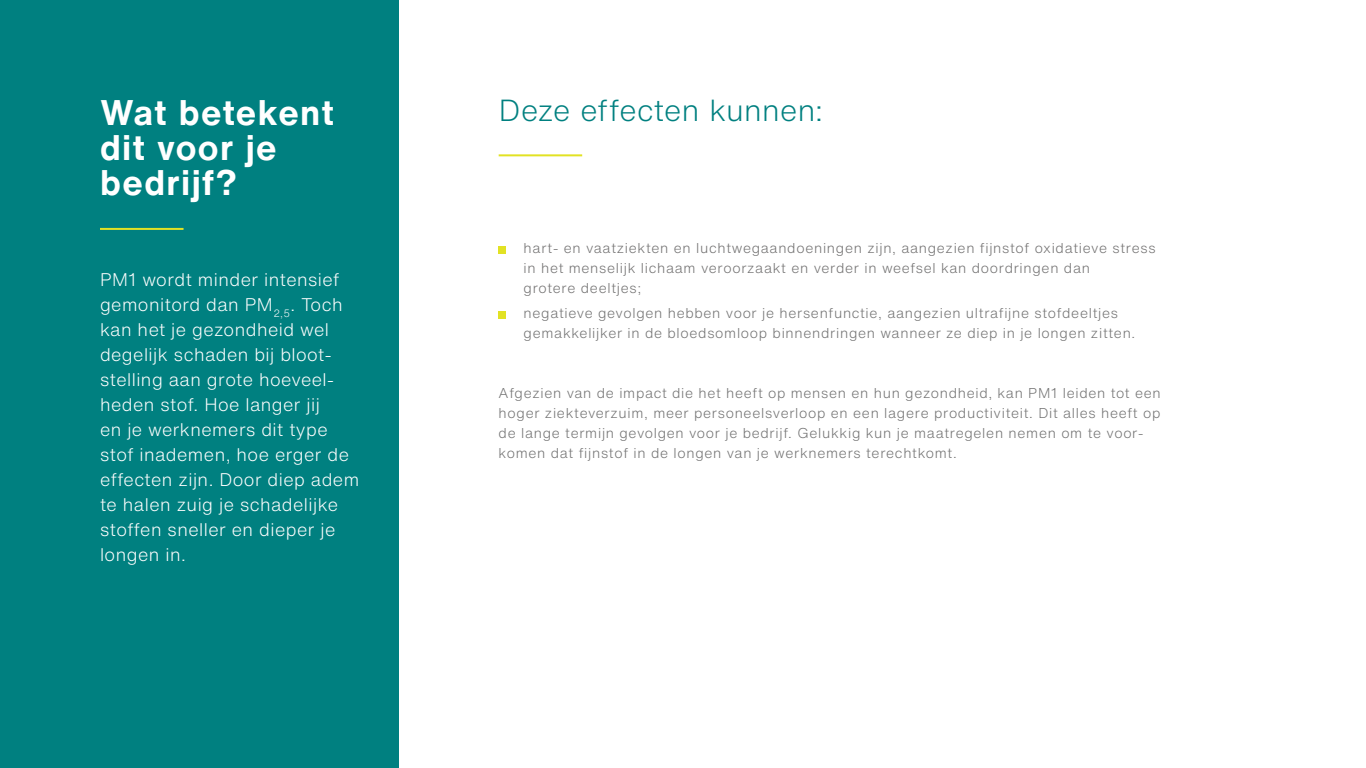
<style>
.page{position:relative;width:1366px;height:768px;background:#fff}
.page>*{position:absolute;margin:0;border:0;box-sizing:border-box;transform-origin:0 0}
.t1{font:700 35px/35px "Helvetica Now Text";letter-spacing:.04em;color:#fff}
.t2{font:300 30px "Helvetica Now Text";letter-spacing:.01em;color:#008080}
.t3{font:300 18px/25px "Helvetica Now Text";letter-spacing:.025em;color:#fff}
.t4{font:300 14px/20px "Helvetica Now Text";letter-spacing:.05em;color:#707070}
.t5{font:300 14px/20px "Helvetica Now Text";letter-spacing:.05em;color:#706f6f}
</style>
<div class="page">
<div style="left:0;top:0;width:399px;height:768px;background:#008080"></div>
<hr style="left:100px;top:228px;width:84px;height:2px;background:#e2e224">
<hr style="left:499px;top:154px;width:83px;height:2px;background:#e2e224">
<div style="left:499px;top:246px;width:7px;height:7px;background:#e2e224"></div>
<div style="left:499px;top:311px;width:7px;height:7px;background:#e2e224"></div>
<h1 class="t1" style="left:100px;top:94px;width:235px">Wat betekent dit voor je bedrijf?</h1>
<p class="t3" style="left:100px;top:266px;width:261px">PM1 wordt minder intensief gemonitord dan PM<sub>2,5</sub>. Toch kan het je gezondheid wel degelijk schaden bij bloot&shy;stelling aan grote hoeveel&shy;heden stof. Hoe langer jij<br>en je werknemers dit type stof inademen, hoe erger de effecten zijn. Door diep adem te halen zuig je schadelijke stoffen sneller en dieper je longen in.</p>
<h2 class="t2" style="left:499px;top:88px;width:326px">Deze effecten kunnen:</h2>
<p class="t5" style="left:524px;top:238px;width:633px">hart- en vaatziekten en luchtwegaandoeningen zijn, aangezien fijnstof oxidatieve stress in het menselijk lichaam veroorzaakt en verder in weefsel kan doordringen dan<br>grotere deeltjes;</p>
<p class="t4" style="left:524px;top:303px;width:613px">negatieve gevolgen hebben voor je hersenfunctie, aangezien ultrafijne stofdeeltjes gemakkelijker in de bloedsomloop binnendringen wanneer ze diep in je longen zitten.</p>
<p class="t4" style="left:499px;top:383px;width:664px">Afgezien van de impact die het heeft op mensen en hun gezondheid, kan PM1 leiden tot een hoger ziekteverzuim, meer personeelsverloop en een lagere productiviteit. Dit alles heeft op de lange termijn gevolgen voor je bedrijf. Gelukkig kun je maatregelen nemen om te voor&shy;komen dat fijnstof in de longen van je werknemers terechtkomt.</p>
</div>
